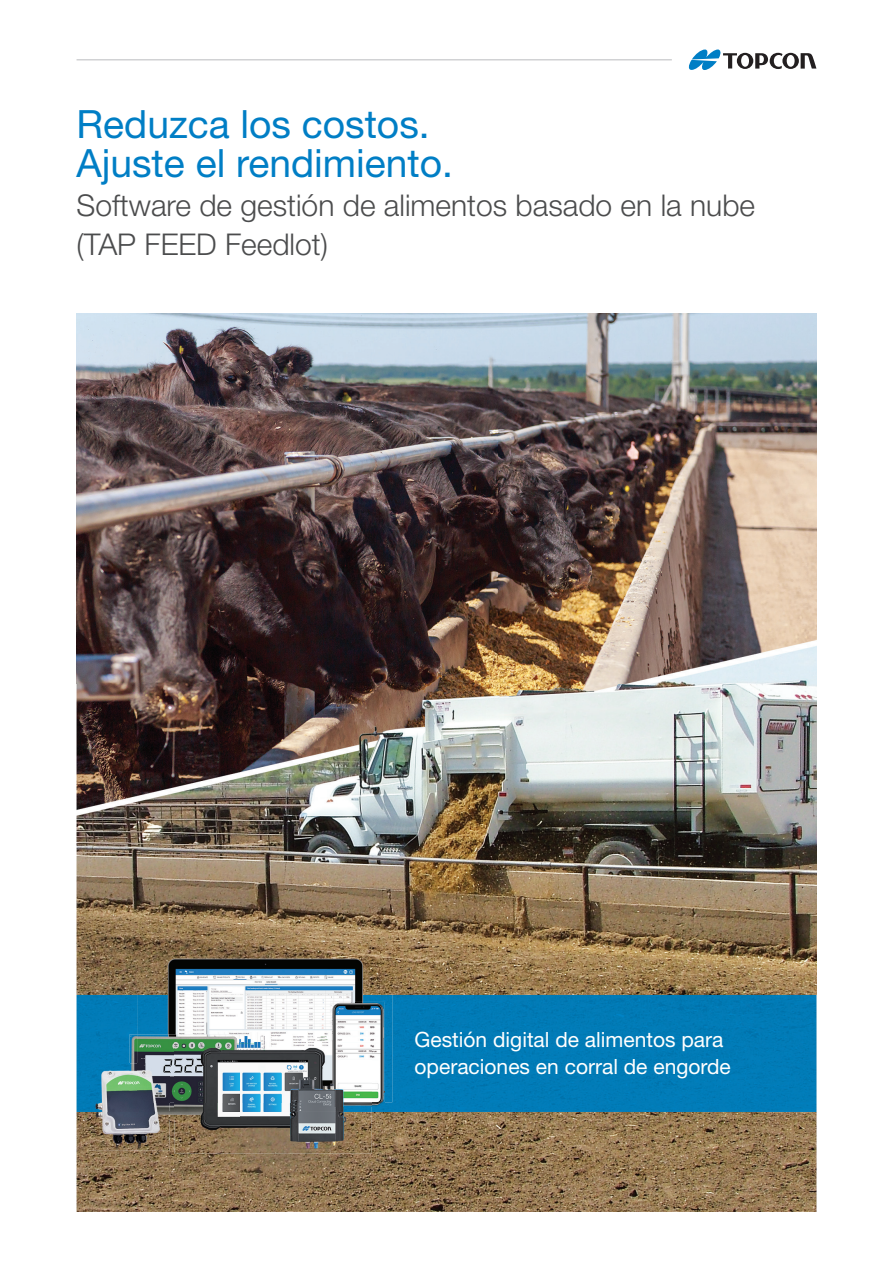
<style>
.page{position:relative;width:893px;height:1263px;background:#fff}
.page>*{position:absolute;margin:0;border:0;box-sizing:border-box;transform-origin:0 0}
.t1{font:39px/39px "Helvetica Neue LT Std";color:#007ec5}
.t2{font:300 30px/39px "Helvetica Neue LT Std";color:#4b4c4d}
.t3{font:21px/27px "Helvetica Neue LT Std";color:#fff}
</style>
<div class="page">
<hr style="left:77px;top:59px;width:595px;height:2px;background:#d1d2d4">
<svg style="left:688px;top:49px;width:128px;height:21px"></svg>
<img style="left:77px;top:313px;width:422px;height:682px">
<img style="left:499px;top:313px;width:317px;height:682px">
<img style="left:77px;top:1112px;width:52px;height:100px">
<img style="left:129px;top:1112px;width:687px;height:100px">
<div style="left:77px;top:995px;width:739px;height:117px;background:#017bb7"></div>
<img style="left:137px;top:950px;width:255px;height:152px">
<img style="left:331px;top:1002px;width:54px;height:105px">
<svg style="left:170px;top:1112px;width:4px;height:7px"></svg>
<img style="left:129px;top:1034px;width:45px;height:78px">
<img style="left:137px;top:1034px;width:103px;height:68px">
<img style="left:91px;top:1112px;width:79px;height:39px">
<img style="left:91px;top:1064px;width:38px;height:48px">
<img style="left:129px;top:1064px;width:41px;height:55px">
<img style="left:137px;top:1064px;width:33px;height:38px">
<img style="left:174px;top:1112px;width:197px;height:42px">
<img style="left:240px;top:1043px;width:131px;height:69px">
<img style="left:174px;top:1043px;width:66px;height:76px">
<h1 class="t1" style="left:77px;top:104px;width:378px">Reduzca los costos.<br>Ajuste el rendimiento.</h1>
<p class="t2" style="left:77px;top:185px;width:680px">Software de gestión de alimentos basado en la nube (TAP FEED Feedlot)</p>
<p class="t3" style="left:415px;top:1026px;width:318px">Gestión digital de alimentos para operaciones en corral de engorde</p>
</div>
